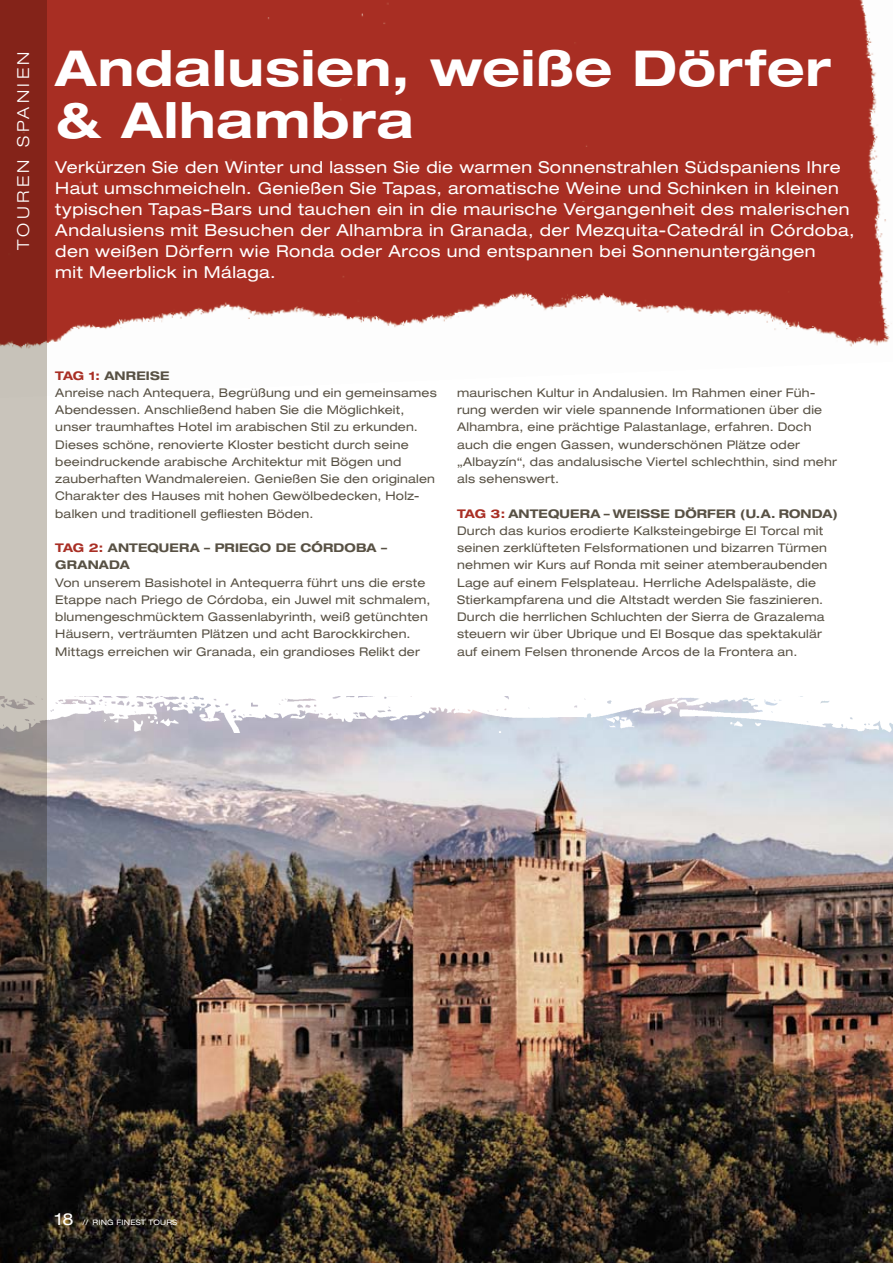
<style>
.page{position:relative;width:893px;height:1263px;background:#fff}
.page>*{position:absolute;margin:0;border:0;box-sizing:border-box;transform-origin:0 0}
.t1{font:700 expanded 49.5px/51.8px "Helvetica Neue";letter-spacing:.015em;color:#fff}
.t2{font:expanded 16.5px/21px "Helvetica Neue";letter-spacing:.025em;color:#fff}
.t3{font:300 expanded 16.5px "Helvetica Neue";letter-spacing:.205em;color:#fff}
.t4{font:expanded 12px/17.2px "Helvetica Neue";letter-spacing:.02em;color:#585144}
.t5{font:700 expanded 12px "Helvetica Neue";letter-spacing:.015em;color:#585144}
.t6{font:expanded 7.5px "Helvetica Neue";letter-spacing:.02em;color:#fff}
.s1{font-weight:700;color:#a92f25}
.s2{font-weight:700}
.s3{color:#a92f25}
.s4{font-size:16.5px}
</style>
<div class="page">
<img style="left:47px;top:0;width:845px;height:347px">
<img style="left:47px;top:733px;width:846px;height:530px">
<img style="left:47px;top:696px;width:846px;height:37px">
<svg style="left:0;top:0;width:47px;height:1263px;background:#7c5c55"></svg>
<h2 class="t3" style="left:13px;top:250px;width:200px;rotate:-90deg">TOUREN Sp anien</h2>
<h1 class="t1" style="left:55px;top:41px;width:777px">ANDALUSIEN, WEIßE -DÖRFER &amp; ALHAMBRA</h1>
<p class="t2" style="left:55px;top:156px;width:801px">Verkürzen Sie den Winter und lassen Sie die warmen Sonnenstrahlen Südspaniens Ihre Haut umschmeicheln. Genießen Sie Tapas, aromatische Weine und Schinken in kleinen typischen Tapas-Bars und tauchen ein in die maurische Vergangenheit des malerischen Andalusiens mit Besuchen der Alhambra in Granada, der Mezquita-Catedrál in Córdoba, den weißen Dörfern wie Ronda oder Arcos und entspannen bei Sonnenuntergängen<br>mit Meerblick in Málaga.</p>
<p class="t4" style="left:55px;top:366px;width:383px"><span class="s1">TAG 1:</span> <span class="s2">ANREISE<br></span>Anreise nach Antequera, Begrüßung und ein gemeinsames Abendessen. Anschließend haben Sie die Möglichkeit, unser traumhaftes Hotel im arabischen Stil zu erkunden.<br>Dieses schöne, renovierte Kloster besticht durch seine beeindruckende arabische Architektur mit Bögen und zauberhaften Wandmalereien. Genießen Sie den originalen Charakter des Hauses mit hohen Gewölbedecken, Holz&shy;balken und traditionell gefliesten Böden.</p>
<p class="t5" style="left:55px;top:540px;width:55px"><span class="s3">TAG 2:</span> ANTEQUER</p>
<p class="t5" style="left:190px;top:540px;width:39px">A – PRIEGO</p>
<p class="t5" style="left:276px;top:540px;width:113px">DE CÓRDOBA –</p>
<p class="t5" style="left:55px;top:557px;width:76px">GRANADA</p>
<p class="t4" style="left:55px;top:573px;width:377px">Von unserem Basishotel in Antequerra führt uns die erste Etappe nach Priego de Córdoba, ein Juwel mit schmalem, blumengeschmücktem Gassenlabyrinth, weiß getünchten Häusern, verträumten Plätzen und acht Barockkirchen.<br>Mittags erreichen wir Granada, ein grandioses Relikt der</p>
<p class="t4" style="left:457px;top:384px;width:381px">maurischen Kultur in Andalusien. Im Rahmen einer Füh&shy;rung werden wir viele spannende Informationen über die Alhambra, eine prächtige Palastanlage, erfahren. Doch auch die engen Gassen, wunderschönen Plätze oder „Albayzín“, das andalusische Viertel schlechthin, sind mehr als sehenswert.</p>
<p class="t5" style="left:457px;top:506px;width:57px"><span class="s3">TAG 3:</span> ANTEQUER</p>
<p class="t5" style="left:590px;top:506px;width:89px">A – WEISSE DÖRFER</p>
<p class="t5" style="left:740px;top:506px;width:99px">(U.A. RON DA)</p>
<p class="t4" style="left:457px;top:522px;width:372px">Durch das kurios erodierte Kalksteingebirge El Torcal mit seinen zerklüfteten Felsformationen und bizarren Türmen nehmen wir Kurs auf Ronda mit seiner atemberaubenden Lage auf einem Felsplateau. Herrliche Adelspaläste, die Stierkampfarena und die Altstadt werden Sie faszinieren.<br>Durch die herrlichen Schluchten der Sierra de Grazalema steuern wir über Ubrique und El Bosque das spektakulär auf einem Felsen thronende Arcos de la Frontera an.</p>
<p class="t6" style="left:55px;top:1218px;width:124px"><span class="s4">18</span> // RING FINEST TOURS</p>
</div>
